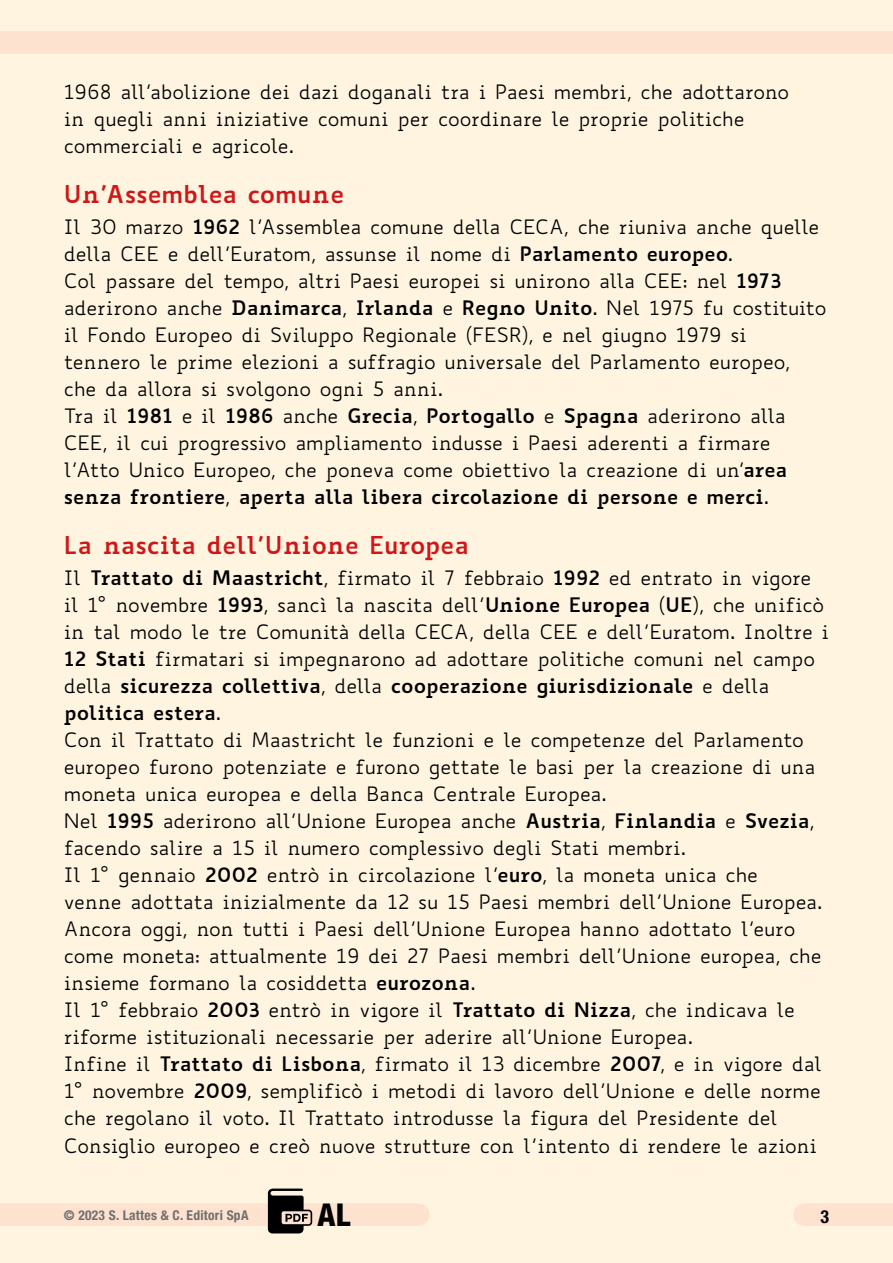
<style>
.page{position:relative;width:893px;height:1263px;background:#fff4e0}
.page>*{position:absolute;margin:0;border:0;box-sizing:border-box;transform-origin:0 0}
.t1{font:800 condensed 31.5px "Helvetica Neue LT Std";color:#000}
.t2{font:700 24px "Biancoenero";color:#cd1719}
.t3{font:19.5px/27px "Biancoenero";letter-spacing:-.02em;color:#000}
.t4{font:700 condensed 18px "Helvetica Neue LT Std";color:#000}
.t5{font:700 condensed 13.5px "Helvetica Neue LT Std";letter-spacing:.02em;color:#706f6f}
.s1{font-weight:700}
</style>
<div class="page">
<div style="left:0;top:1203px;width:418px;height:23px;background:#fde2cf"></div>
<div style="left:0;top:31px;width:893px;height:23px;background:#fde2cf"></div>
<div style="left:804px;top:1203px;width:89px;height:23px;background:#fde2cf"></div>
<svg style="left:268px;top:1188px;width:44px;height:45px"></svg>
<p class="t3" style="left:64px;top:78px;width:727px">1968 all’abolizione dei dazi doganali tra i Paesi membri, che adottarono in quegli anni iniziative comuni per coordinare le proprie politiche commerciali e agricole.</p>
<p class="t2" style="left:64px;top:173px;width:282px">Un’Assemblea comune</p>
<p class="t3" style="left:64px;top:213px;width:764px">Il 30 marzo <span class="s1">1962</span> l’Assemblea comune della CECA, che riuniva anche quelle della CEE e dell’Euratom, assunse il nome di <span class="s1">Parlamento europeo</span>.<br>Col passare del tempo, altri Paesi europei si unirono alla CEE: nel <span class="s1">1973 </span>aderirono anche <span class="s1">Danimarca</span>, <span class="s1">Irlanda</span> e <span class="s1">Regno Unito</span>. Nel 1975 fu costituito il Fondo Europeo di Sviluppo Regionale (FESR), e nel giugno 1979 si tennero le prime elezioni a suffragio universale del Parlamento europeo, che da allora si svolgono ogni 5 anni.<br>Tra il <span class="s1">1981</span> e il <span class="s1">1986</span> anche <span class="s1">Grecia</span>, <span class="s1">Portogallo</span> e <span class="s1">Spagna</span> aderirono alla CEE, il cui progressivo ampliamento indusse i Paesi aderenti a firmare l’Atto Unico Europeo, che poneva come obiettivo la creazione di un’<span class="s1">area senza frontiere</span>, <span class="s1">aperta alla libera circolazione di persone e merci</span>.</p>
<p class="t2" style="left:64px;top:524px;width:407px">La nascita dell’Unione Europea</p>
<p class="t3" style="left:64px;top:564px;width:767px">Il <span class="s1">Trattato di Maastricht</span>, firmato il 7 febbraio <span class="s1">1992</span> ed entrato in vigore il 1° novembre <span class="s1">1993</span>, sancì la nascita dell’<span class="s1">Unione Europea</span> (<span class="s1">UE</span>), che unificò in tal modo le tre Comunità della CECA, della CEE e dell’Euratom. Inoltre i <span class="s1">12 Stati</span> firmatari si impegnarono ad adottare politiche comuni nel campo della <span class="s1">sicurezza collettiva</span>, della <span class="s1">cooperazione giurisdizionale</span> e della <span class="s1">politica estera</span>.<br>Con il Trattato di Maastricht le funzioni e le competenze del Parlamento europeo furono potenziate e furono gettate le basi per la creazione di una moneta unica europea e della Banca Centrale Europea.<br>Nel <span class="s1">1995</span> aderirono all’Unione Europea anche <span class="s1">Austria</span>, <span class="s1">Finlandia</span> e <span class="s1">Svezia</span>, facendo salire a 15 il numero complessivo degli Stati membri.<br>Il 1° gennaio <span class="s1">2002</span> entrò in circolazione l’<span class="s1">euro</span>, la moneta unica che<br>venne adottata inizialmente da 12 su 15 Paesi membri dell’Unione Europea.<br>Ancora oggi, non tutti i Paesi dell’Unione Europea hanno adottato l’euro come moneta: attualmente 19 dei 27 Paesi membri dell’Unione europea, che insieme formano la cosiddetta <span class="s1">eurozona</span>.<br>Il 1° febbraio <span class="s1">2003</span> entrò in vigore il <span class="s1">Trattato di Nizza</span>, che indicava le riforme istituzionali necessarie per aderire all’Unione Europea.<br>Infine il <span class="s1">Trattato di Lisbona</span>, firmato il 13 dicembre <span class="s1">2007</span>, e in vigore dal 1° novembre <span class="s1">2009</span>, semplificò i metodi di lavoro dell’Unione e delle norme che regolano il voto. Il Trattato introdusse la figura del Presidente del Consiglio europeo e creò nuove strutture con l’intento di rendere le azioni</p>
<p class="t5" style="left:64px;top:1206px;width:186px">© 2023 S. Lattes &amp; C. Editori SpA</p>
<h1 class="t1" style="left:318px;top:1195px;width:34px">AL</h1>
<p class="t4" style="left:820px;top:1206px;width:10px">3</p>
</div>
